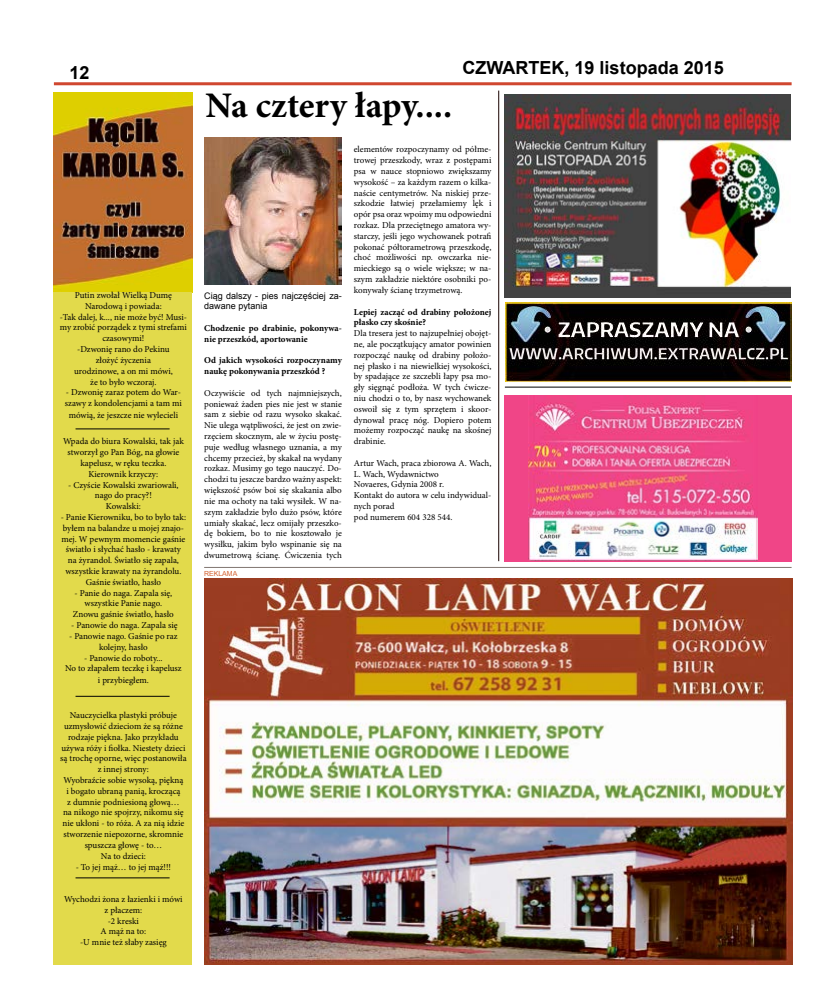
<style>
.page{position:relative;width:820px;height:993px;background:#fff}
.page>*{position:absolute;margin:0;border:0;box-sizing:border-box;transform-origin:0 0}
.t1{font:700 36px "Minion Pro";letter-spacing:-.005em;color:#000}
.t2{font:700 18px "Arial";color:#000}
.t3{font:9px/10.8px "Minion Pro";color:#000;text-align:center}
.t4{font:700 9px/10.8px "Minion Pro";color:#000}
.t5{font:9px/10.8px "Arial";color:#000}
.t6{font:7px "Arial";color:#d36130}
</style>
<div class="page">
<img style="left:204px;top:578px;width:587px;height:386px">
<img style="left:54px;top:92px;width:138px;height:200px">
<div style="left:54px;top:292px;width:138px;height:672px;background:#e2da4b"></div>
<hr style="left:54px;top:82px;width:737px;height:3px;background:#d0472f">
<hr style="left:75px;top:428px;width:94px;height:1px;background:#000">
<img style="left:204px;top:137px;width:137px;height:148px">
<hr style="left:75px;top:877px;width:94px;height:1px;background:#000">
<hr style="left:498px;top:91px;width:1px;height:470px;background:#1a0300">
<hr style="left:75px;top:695px;width:94px;height:1px;background:#000">
<hr style="left:504px;top:386px;width:286px;height:1px;background:#000">
<div style="left:504px;top:395px;width:287px;height:166px;background:#f04587"></div>
<img style="left:528px;top:402px;width:229px;height:158px">
<img style="left:504px;top:94px;width:286px;height:203px">
<img style="left:505px;top:302px;width:286px;height:79px">
<h2 class="t2" style="left:69px;top:61px;width:22px">12</h2>
<p class="t3" style="left:60px;top:290px;width:129px">Putin zwołał Wielką Dumę<br>Narodową i powiada:<br>-Tak dalej, k..., nie może być! Musi&shy;my zrobić porządek z tymi strefami czasowymi!<br>-Dzwonię rano do Pekinu<br>złożyć życzenia<br>urodzinowe, a on mi mówi,<br>że to było wczoraj.</p>
<p class="t3" style="left:65px;top:387px;width:118px;text-align:left">- Dzwonię zaraz potem do War&shy;szawy z kondolencjami a tam mi</p>
<p class="t3" style="left:69px;top:410px;width:111px">mówią, że jeszcze nie wylecieli</p>
<p class="t3" style="left:63px;top:436px;width:122px">Wpada do biura Kowalski, tak jak stworzył go Pan Bóg, na głowie kapelusz, w ręku teczka.<br>Kierownik krzyczy:</p>
<p class="t3" style="left:68px;top:479px;width:112px">- Czyście Kowalski zwariowali, nago do pracy?!<br>Kowalski:</p>
<p class="t3" style="left:61px;top:511px;width:127px">- Panie Kierowniku, bo to było tak: byłem na balandze u mojej znajo&shy;mej. W pewnym momencie gaśnie światło i słychać hasło - krawaty na żyrandol. Światło się zapala, wszystkie krawaty na żyrandolu.<br>Gaśnie światło, hasło</p>
<p class="t3" style="left:73px;top:587px;width:102px">- Panie do naga. Zapala się, wszystkie Panie nago.<br>Znowu gaśnie światło, hasło</p>
<p class="t3" style="left:71px;top:619px;width:108px">- Panowie do naga. Zapala się</p>
<p class="t3" style="left:69px;top:630px;width:110px">- Panowie nago. Gaśnie po raz kolejny, hasło</p>
<p class="t3" style="left:65px;top:652px;width:118px">- Panowie do roboty...<br>No to złapałem teczkę i kapelusz</p>
<p class="t3" style="left:98px;top:675px;width:53px">i przybiegłem.</p>
<p class="t3" style="left:60px;top:709px;width:128px">Nauczycielka plastyki próbuje uzmysłowić dzieciom że są różne rodzaje piękna. Jako przykładu używa róży i fiołka. Niestety dzieci są trochę oporne, więc postanowiła z innej strony:<br>Wyobraźcie sobie wysoką, piękną<br>i bogato ubraną panią, kroczącą<br>z dumnie podniesioną głową…<br>na nikogo nie spojrzy, nikomu się nie ukłoni - to róża. A za nią idzie stworzenie niepozorne, skromnie spuszcza głowę - to…<br>Na to dzieci:</p>
<p class="t3" style="left:76px;top:861px;width:97px">- To jej mąż… to jej mąż!!!</p>
<p class="t3" style="left:64px;top:893px;width:120px">Wychodzi żona z łazienki i mówi z płaczem:<br>-2 kreski<br>A mąż na to:<br>-U mnie też słaby zasięg</p>
<h1 class="t1" style="left:205px;top:80px;width:248px">Na cztery łapy....</h1>
<h2 class="t2" style="left:462px;top:56px;width:263px">CZWARTEK, 19 listopada 2015</h2>
<p class="t5" style="left:204px;top:290px;width:139px">Ciąg dalszy - pies najczęściej za&shy;dawane pytania</p>
<p class="t4" style="left:204px;top:322px;width:139px">Chodzenie po drabinie, pokonywa&shy;nie przeszkód, aportowanie</p>
<p class="t4" style="left:204px;top:355px;width:139px">Od jakich wysokości rozpoczynamy naukę pokonywania przeszkód ?</p>
<p class="t3" style="left:204px;top:387px;width:139px;text-align:justify">Oczywiście od tych najmniejszych, ponieważ żaden pies nie jest w stanie sam z siebie od razu wysoko skakać.<br>Nie ulega wątpliwości, że jest on zwie&shy;rzęciem skocznym, ale w życiu postę&shy;puje według własnego uznania, a my chcemy przecież, by skakał na wydany rozkaz. Musimy go tego nauczyć. Do&shy;chodzi tu jeszcze bardzo ważny aspekt: większość psów boi się skakania albo nie ma ochoty na taki wysiłek. W na&shy;szym zakładzie było dużo psów, które umiały skakać, lecz omijały przeszko&shy;dę bokiem, bo to nie kosztowało je wysiłku, jakim było wspinanie się na dwumetrową ścianę. Ćwiczenia tych</p>
<p class="t6" style="left:204px;top:568px;width:35px">REKLAMA</p>
<p class="t3" style="left:354px;top:144px;width:139px;text-align:justify">elementów rozpoczynamy od półme&shy;trowej przeszkody, wraz z postępami psa w nauce stopniowo zwiększamy wysokość – za każdym razem o kilka&shy;naście centymetrów. Na niskiej prze&shy;szkodzie łatwiej przełamiemy lęk i opór psa oraz wpoimy mu odpowiedni rozkaz. Dla przeciętnego amatora wy&shy;starczy, jeśli jego wychowanek potrafi pokonać półtorametrową przeszkodę, choć możliwości np. owczarka nie&shy;mieckiego są o wiele większe; w na&shy;szym zakładzie niektóre osobniki po&shy;konywały ścianę trzymetrową.</p>
<p class="t4" style="left:354px;top:306px;width:139px">Lepiej zacząć od drabiny położonej płasko czy skośnie?</p>
<p class="t3" style="left:354px;top:328px;width:139px;text-align:justify">Dla tresera jest to najzupełniej obojęt&shy;ne, ale początkujący amator powinien rozpocząć naukę od drabiny położo&shy;nej płasko i na niewielkiej wysokości, by spadające ze szczebli łapy psa mo&shy;gły sięgnąć podłoża. W tych ćwicze&shy;niu chodzi o to, by nasz wychowanek oswoił się z tym sprzętem i skoor&shy;dynował pracę nóg. Dopiero potem możemy rozpocząć naukę na skośnej drabinie.</p>
<p class="t3" style="left:354px;top:457px;width:139px;text-align:left">Artur Wach, praca zbiorowa A. Wach,<br>L. Wach, Wydawnictwo<br>Novaeres, Gdynia 2008 r.<br>Kontakt do autora w celu indywidual&shy;nych porad<br>pod numerem 604 328 544.</p>
</div>
